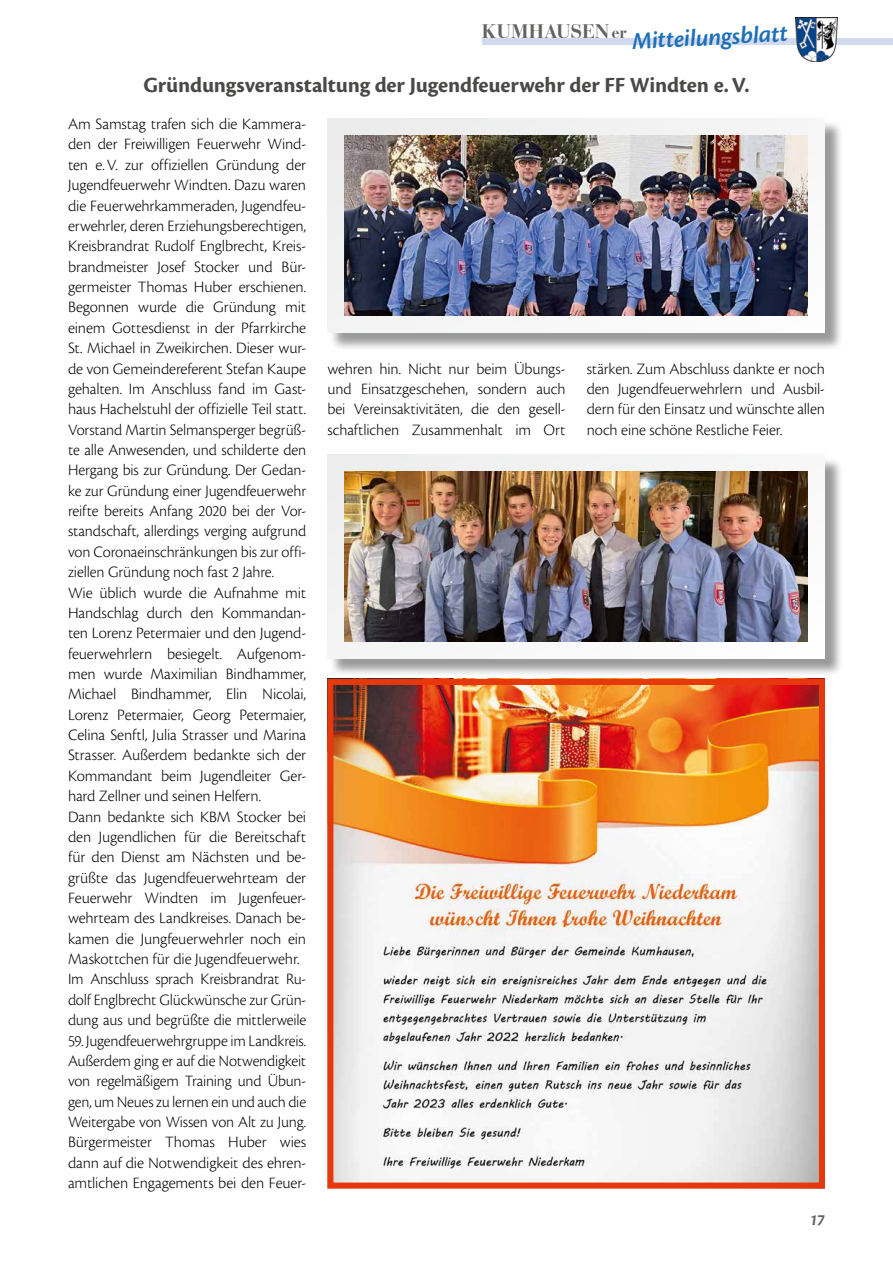
<style>
.page{position:relative;width:893px;height:1263px;background:#fff}
.page>*{position:absolute;margin:0;border:0;box-sizing:border-box;transform-origin:0 0}
.t1{font:italic 600 25.2px "Cronos Pro";color:#1d6fb7}
.t2{font:700 22.5px "Cronos Pro";letter-spacing:-.005em;color:#494948}
.t3{font:700 19.5px "Bauer Bodoni Std";letter-spacing:.005em;color:#636362}
.t4{font:300 16.5px/20.4px "Cronos Pro";letter-spacing:-.01em;color:#000;text-align:justify}
.t5{font:italic 700 16.5px "Cronos Pro";color:#636362}
.s1{font-size:16.5px}
</style>
<div class="page">
<div style="left:482px;top:38px;width:411px;height:6px;background:#d3daf0"></div>
<img style="left:795px;top:18px;width:43px;height:44px">
<div style="left:330px;top:457px;width:514px;height:220px;background:#000;opacity:.4"></div>
<div style="left:327px;top:454px;width:498px;height:205px;background:#f5f6f6"></div>
<img style="left:344px;top:471px;width:464px;height:171px">
<div style="left:330px;top:121px;width:514px;height:230px;background:#000;opacity:.4"></div>
<div style="left:327px;top:118px;width:498px;height:215px;background:#f4f4f4"></div>
<img style="left:344px;top:135px;width:464px;height:181px">
<img style="left:334px;top:686px;width:484px;height:495px">
<div style="left:327px;top:679px;width:498px;height:509px;border:6px solid #e6370d"></div>
<p class="t3" style="left:481px;top:19px;width:147px">KUMHAUSEN<span class="s1">er</span></p>
<h1 class="t1" style="left:631px;top:27px;width:157px;rotate:-3deg">Mitteilungsblatt</h1>
<h2 class="t2" style="left:143px;top:72px;width:607px">Gründungsveranstaltung der Jugendfeuerwehr der FF Windten e.V.</h2>
<p class="t4" style="left:68px;top:114px;width:240px;text-align:left">Am Samstag trafen sich die Kammera&shy;den der Freiwilligen Feuerwehr Wind&shy;ten e.V. zur offiziellen Gründung der Jugendfeuerwehr Windten. Dazu waren die Feuerwehrkammeraden, Jugendfeu&shy;erwehrler, deren Erziehungsberechtigen, Kreisbrandrat Rudolf Englbrecht, Kreis&shy;brandmeister Josef Stocker und Bür&shy;germeister Thomas Huber erschienen.<br>Begonnen wurde die Gründung mit einem Gottesdienst in der Pfarrkirche St. Michael in Zweikirchen. Dieser wur&shy;de von Gemeindereferent Stefan Kaupe gehalten. Im Anschluss fand im Gast&shy;haus Hachelstuhl der offizielle Teil statt.<br>Vorstand Martin Selmansperger begrüß&shy;te alle Anwesenden, und schilderte den Hergang bis zur Gründung. Der Gedan&shy;ke zur Gründung einer Jugendfeuerwehr reifte bereits Anfang 2020 bei der Vor&shy;standschaft, allerdings verging aufgrund von Coronaeinschränkungen bis zur offi&shy;ziellen Gründung noch fast 2 Jahre.<br>Wie üblich wurde die Aufnahme mit Handschlag durch den Kommandan&shy;ten Lorenz Petermaier und den Jugend&shy;feuerwehrlern besiegelt. Aufgenom&shy;men wurde Maximilian Bindhammer, Michael Bindhammer, Elin Nicolai, Lorenz Petermaier, Georg Petermaier, Celina Senftl, Julia Strasser und Marina Strasser. Außerdem bedankte sich der Kommandant beim Jugendleiter Ger&shy;hard Zellner und seinen Helfern.<br>Dann bedankte sich KBM Stocker bei den Jugendlichen für die Bereitschaft für den Dienst am Nächsten und be&shy;grüßte das Jugendfeuerwehrteam der Feuerwehr Windten im Jugenfeuer&shy;wehrteam des Landkreises. Danach be&shy;kamen die Jungfeuerwehrler noch ein Maskottchen für die Jugendfeuerwehr.<br>Im Anschluss sprach Kreisbrandrat Ru&shy;dolf Englbrecht Glückwünsche zur Grün&shy;dung aus und begrüßte die mittlerweile</p>
<p class="t4" style="left:68px;top:1030px;width:240px">59. Jugendfeuerwehrgruppe im Landkreis.<br>Außerdem ging er auf die Notwendigkeit von regelmäßigem Training und Übun&shy;gen, um Neues zu lernen ein und auch die Weitergabe von Wissen von Alt zu Jung.<br>Bürgermeister Thomas Huber wies dann auf die Notwendigkeit des ehren&shy;amtlichen Engagements bei den Feuer-</p>
<p class="t4" style="left:327px;top:358px;width:240px">wehren hin. Nicht nur beim Übungs&shy;und Einsatzgeschehen, sondern auch bei Vereinsaktivitäten, die den gesell&shy;schaftlichen Zusammenhalt im Ort</p>
<p class="t4" style="left:587px;top:358px;width:240px">stärken. Zum Abschluss dankte er noch den Jugendfeuerwehrlern und Ausbil&shy;dern für den Einsatz und wünschte allen noch eine schöne Restliche Feier.</p>
<p class="t5" style="left:810px;top:1210px;width:17px">17</p>
</div>
